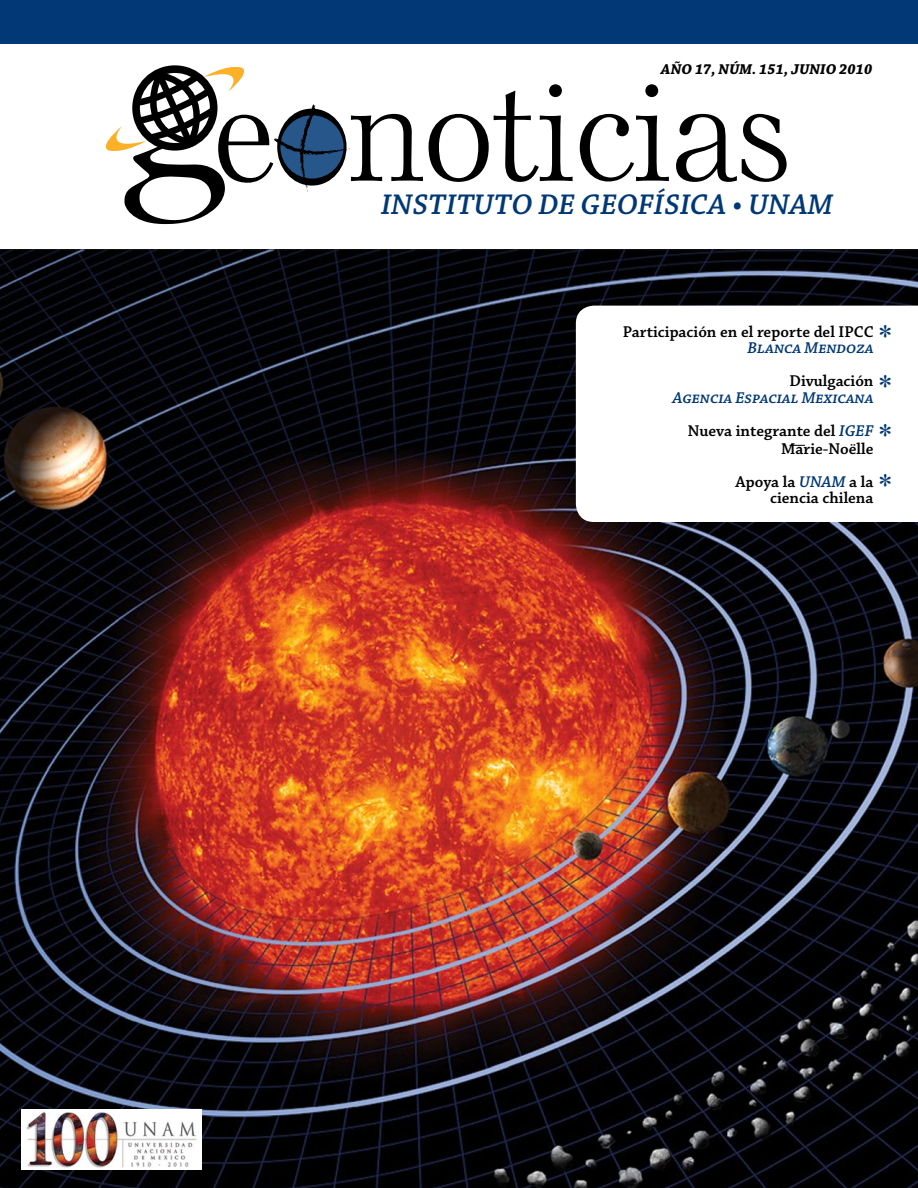
<style>
.page{position:relative;width:918px;height:1188px;background:#fff}
.page>*{position:absolute;margin:0;border:0;box-sizing:border-box;transform-origin:0 0}
.t1{font:italic 600 30px "Chaparral Pro";letter-spacing:.005em;color:#003876}
.t2{font:30px/49.7px "Times New Roman";color:#013875;text-align:justify}
.t3{font:600 16.5px/33px "Chaparral Pro";color:#000;text-align:right}
.t4{font:italic 600 16.5px/33px "Chaparral Pro";color:#013875;text-align:right}
.t5{font:italic 700 15px "Chaparral Pro";color:#000}
.s1{font-style:normal;color:#000}
.s2{font-style:italic;color:#013875}
</style>
<div class="page">
<img style="left:0;top:250px;width:918px;height:938px">
<div style="left:0;top:0;width:918px;height:50px;background:#013875"></div>
<div style="left:0;top:44px;width:918px;height:197px;background:#fff"></div>
<svg style="left:429px;top:84px;width:144px;height:98px"></svg>
<svg style="left:580px;top:84px;width:89px;height:98px"></svg>
<svg style="left:676px;top:114px;width:111px;height:68px"></svg>
<svg style="left:105px;top:65px;width:318px;height:159px"></svg>
<img style="left:21px;top:1109px;width:180px;height:60px">
<svg style="left:576px;top:306px;width:342px;height:216px"></svg>
<p class="t5" style="left:661px;top:60px;width:213px">AÑO 17, NÚM. 151, JUNIO 2010</p>
<h1 class="t1" style="left:381px;top:188px;width:453px">INSTITUTO DE GEOFÍSICA • UNAM</h1>
<p class="t3" style="left:623px;top:316px;width:252px">Participación en el reporte del IPCC</p>
<p class="t4" style="left:748px;top:332px;width:128px">Blanca Mendoza</p>
<p class="t3" style="left:789px;top:365px;width:86px">Divulgación</p>
<p class="t4" style="left:673px;top:382px;width:202px">Agencia Espacial Mexicana<br><span class="s1">Nueva integrante del</span> IGEF</p>
<p class="t3" style="left:735px;top:433px;width:140px">Marie-Noëlle<br>Apoya la <span class="s2">UNAM</span> a la</p>
<p class="t3" style="left:770px;top:482px;width:105px">ciencia chilena</p>
<h1 class="t2" style="left:878px;top:311px;width:16px">* * * *</h1>
</div>
